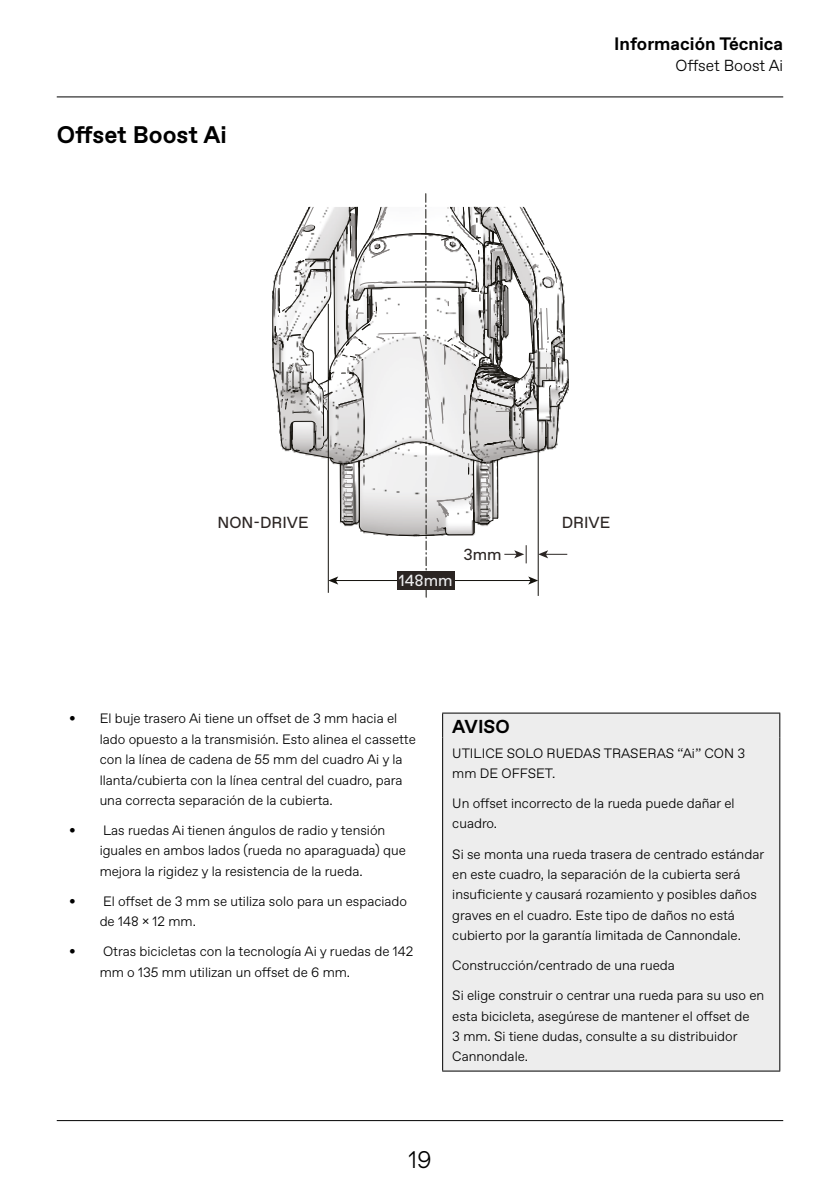
<style>
.page{position:relative;width:840px;height:1191px;background:#fff}
.page>*{position:absolute;margin:0;border:0;box-sizing:border-box;transform-origin:0 0}
.t1{font:700 24px "Favorit";color:#000}
.t2{font:300 24px "Favorit";color:#000}
.t3{font:700 18.8px "Favorit";color:#000}
.t4{font:700 18px "Favorit";color:#000}
.t5{font:16px "Favorit";color:#2b2523}
.t6{font:300 16px "Favorit";color:#000}
.t7{font:16px "Favorit";color:#ededef}
.t8{font:300 13.6px/20.4px "Favorit";color:#000}
</style>
<div class="page">
<hr style="left:57px;top:96px;width:725px;height:1px;background:#000">
<hr style="left:57px;top:1120px;width:725px;height:1px;background:#000">
<div style="left:443px;top:713px;width:336px;height:357px;background:#ededed"></div>
<hr style="left:442px;top:712px;width:337px;height:1px;background:#000">
<svg style="left:442px;top:713px;width:1px;height:24px"></svg>
<svg style="left:779px;top:713px;width:1px;height:24px"></svg>
<hr style="left:442px;top:737px;width:1px;height:333px;background:#000">
<hr style="left:779px;top:737px;width:1px;height:333px;background:#000">
<hr style="left:442px;top:1070px;width:337px;height:1px;background:#000">
<svg style="left:272px;top:194px;width:296px;height:403px"></svg>
<div style="left:396px;top:571px;width:58px;height:19px;background:#2b2523"></div>
<h1 class="t1" style="left:57px;top:118px;width:171px">Offset Boost Ai</h1>
<h3 class="t4" style="left:614px;top:32px;width:170px">Información Técnica</h3>
<p class="t6" style="left:675px;top:55px;width:109px">Offset Boost Ai</p>
<p class="t5" style="left:217px;top:512px;width:92px">NON-DRIVE</p>
<p class="t5" style="left:561px;top:512px;width:50px">DRIVE</p>
<p class="t5" style="left:463px;top:544px;width:40px">3mm</p>
<p class="t7" style="left:398px;top:570px;width:55px">148mm</p>
<p class="t8" style="left:100px;top:708px;width:317px;text-indent:-31px">• El buje trasero Ai tiene un offset de 3 mm hacia el lado opuesto a la transmisión. Esto alinea el cassette con la línea de cadena de 55 mm del cuadro Ai y la llanta/cubierta con la línea central del cuadro, para una correcta separación de la cubierta.</p>
<p class="t8" style="left:100px;top:819px;width:307px;text-indent:-31px">• Las ruedas Ai tienen ángulos de radio y tensión iguales en ambos lados (rueda no aparaguada) que mejora la rigidez y la resistencia de la rueda.</p>
<p class="t8" style="left:100px;top:890px;width:309px;text-indent:-31px">• El offset de 3 mm se utiliza solo para un espaciado de 148 x 12 mm.</p>
<p class="t8" style="left:100px;top:941px;width:315px;text-indent:-31px">• Otras bicicletas con la tecnología Ai y ruedas de 142 mm o 135 mm utilizan un offset de 6 mm.</p>
<h2 class="t3" style="left:452px;top:713px;width:59px">AVISO</h2>
<p class="t8" style="left:452px;top:742px;width:294px">UTILICE SOLO RUEDAS TRASERAS “Ai” CON 3 mm DE OFFSET.</p>
<p class="t8" style="left:452px;top:792px;width:284px">Un offset incorrecto de la rueda puede dañar el cuadro.</p>
<p class="t8" style="left:452px;top:843px;width:313px">Si se monta una rueda trasera de centrado estándar en este cuadro, la separación de la cubierta será insuficiente y causará rozamiento y posibles daños graves en el cuadro. Este tipo de daños no está cubierto por la garantía limitada de Cannondale.</p>
<p class="t8" style="left:452px;top:954px;width:224px">Construcción/centrado de una rueda</p>
<p class="t8" style="left:452px;top:984px;width:313px">Si elige construir o centrar una rueda para su uso en esta bicicleta, asegúrese de mantener el offset de<br>3 mm. Si tiene dudas, consulte a su distribuidor Cannondale.</p>
<h1 class="t2" style="left:408px;top:1143px;width:25px">19</h1>
</div>
